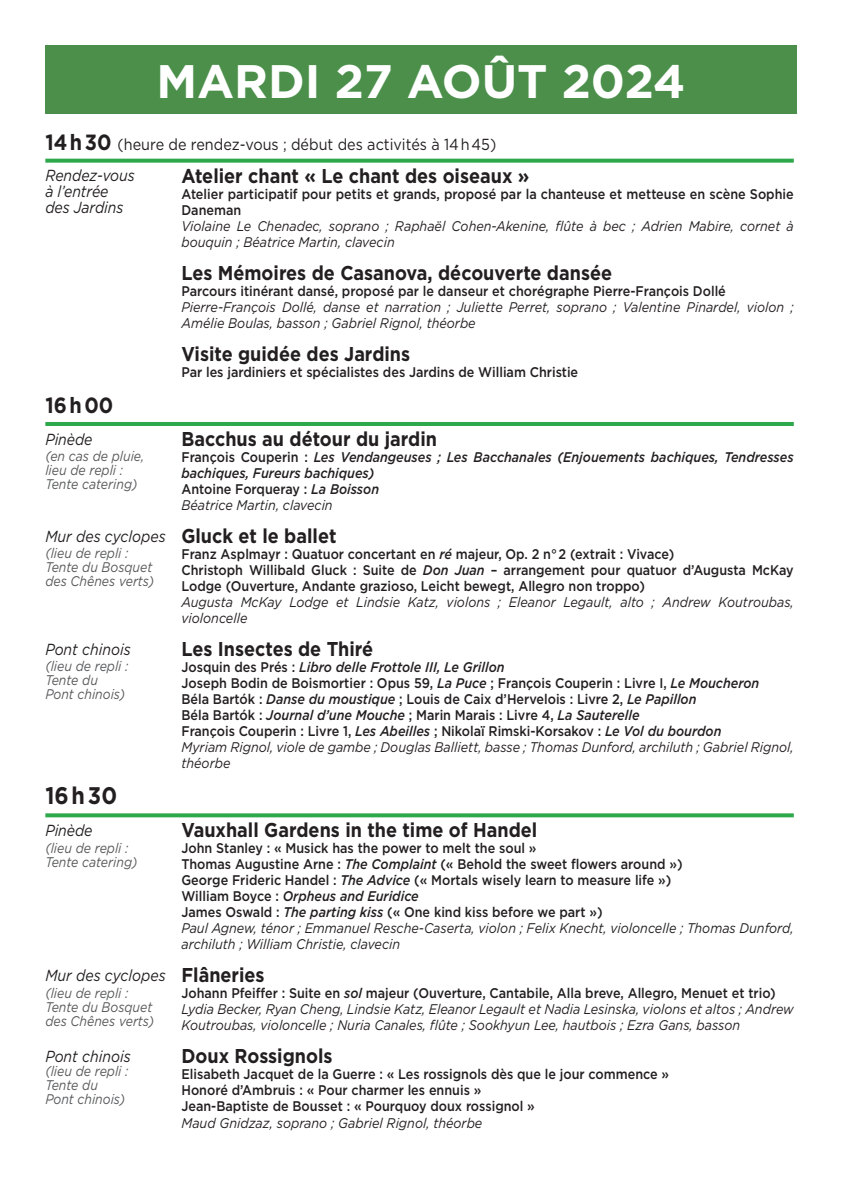
<style>
.page{position:relative;width:842px;height:1191px;background:#fff}
.page>*{position:absolute;margin:0;border:0;box-sizing:border-box;transform-origin:0 0}
.t1{font:700 47px "Gotham";color:#fff}
.heures{font:700 24px "Gotham";color:#231f20;scale:.9 1}
.heures-2{font:700 22px "Gotham";color:#231f20;scale:.9 1}
.t2{font:700 20px "Gotham";color:#231f20;scale:.9 1}
.lieu{font:italic 16px "Gotham";letter-spacing:-.005em;color:#231f20;scale:.88 1}
.heures-3{font:16px "Gotham";color:#231f20;scale:.9 1}
.t3{font:500 14px/16px "Gotham";color:#231f20;scale:.9 1}
.t4{font:italic 14px/16px "Gotham";color:#231f20;scale:.9 1}
.lieu-2{font:italic 14px/14px "Gotham";color:#57585a;scale:.88 1}
.t5{font:italic 500 14px/16px "Gotham";color:#231f20;scale:.9 1}
.s1{font-weight:700;font-size:22px}
.s2{font-style:normal}
.s3{font-style:italic}
</style>
<div class="page">
<svg style="left:45px;top:159px;width:749px;height:4px;fill:#2da84b"></svg>
<hr style="left:45px;top:422px;width:749px;height:4px;background:#2da84b">
<svg style="left:45px;top:813px;width:749px;height:4px;fill:#2da84b"></svg>
<div style="left:45px;top:45px;width:752px;height:69px;background:#4b8f4b"></div>
<p class="t1" style="left:156px;top:51px;width:531px">MARDI 27 AOÛT 2024</p>
<p class="heures-3" style="left:45px;top:134px;width:502px"><span class="s1">14 h 30</span> (heure de rendez-vous ; début des activités à 14 h 45)</p>
<p class="lieu" style="left:45px;top:167px;width:103px">Rendez-vous</p>
<p class="lieu" style="left:45px;top:183px;width:73px">à l’entrée</p>
<p class="lieu" style="left:45px;top:199px;width:90px">des Jardins</p>
<p class="t2" style="left:181px;top:162px;width:388px">Atelier chant « Le chant des oiseaux »</p>
<p class="t3" style="left:181px;top:185px;width:682px">Atelier participatif pour petits et grands, proposé par la chanteuse et metteuse en scène Sophie<br>Daneman</p>
<p class="t4" style="left:181px;top:218px;width:682px">Violaine Le Chenadec, soprano ; Raphaël Cohen-Akenine, flûte à bec ; Adrien Mabire, cornet à bouquin ; Béatrice Martin, clavecin</p>
<p class="t2" style="left:181px;top:259px;width:480px">Les Mémoires de Casanova, découverte dansée</p>
<p class="t3" style="left:181px;top:282px;width:606px">Parcours itinérant dansé, proposé par le danseur et chorégraphe Pierre-François Dollé</p>
<p class="t4" style="left:181px;top:299px;width:682px">Pierre-François Dollé, danse et narration ; Juliette Perret, soprano ; Valentine Pinardel, violon ;<br>Amélie Boulas, basson ; Gabriel Rignol, théorbe</p>
<p class="t2" style="left:181px;top:340px;width:256px">Visite guidée des Jardins</p>
<p class="t3" style="left:181px;top:363px;width:442px">Par les jardiniers et spécialistes des Jardins de William Christie</p>
<p class="heures-2" style="left:45px;top:390px;width:77px">16 h 00</p>
<p class="lieu" style="left:45px;top:430px;width:55px">Pinède</p>
<p class="lieu-2" style="left:45px;top:449px;width:114px">(en cas de pluie, lieu de repli :<br>Tente catering)</p>
<p class="lieu" style="left:45px;top:527px;width:138px">Mur des cyclopes</p>
<p class="lieu-2" style="left:45px;top:546px;width:125px">(lieu de repli :<br>Tente du Bosquet des Chênes verts)</p>
<p class="lieu" style="left:45px;top:640px;width:99px">Pont chinois</p>
<p class="lieu-2" style="left:45px;top:659px;width:96px">(lieu de repli :</p>
<p class="lieu-2" style="left:45px;top:673px;width:61px">Tente du</p>
<p class="lieu-2" style="left:45px;top:687px;width:92px">Pont chinois)</p>
<p class="heures" style="left:45px;top:780px;width:81px">16 h 30</p>
<p class="lieu" style="left:45px;top:821px;width:55px">Pinède</p>
<p class="lieu-2" style="left:45px;top:840px;width:106px">(lieu de repli :<br>Tente catering)</p>
<p class="lieu" style="left:45px;top:966px;width:138px">Mur des cyclopes</p>
<p class="lieu-2" style="left:45px;top:985px;width:96px">(lieu de repli :</p>
<p class="lieu-2" style="left:45px;top:999px;width:123px">Tente du Bosquet</p>
<p class="lieu-2" style="left:45px;top:1013px;width:125px">des Chênes verts)</p>
<p class="lieu" style="left:45px;top:1047px;width:99px">Pont chinois</p>
<p class="lieu-2" style="left:45px;top:1064px;width:96px">(lieu de repli :</p>
<p class="lieu-2" style="left:45px;top:1078px;width:61px">Tente du</p>
<p class="lieu-2" style="left:45px;top:1092px;width:92px">Pont chinois)</p>
<p class="t2" style="left:181px;top:425px;width:285px">Bacchus au détour du jardin</p>
<p class="t5" style="left:181px;top:449px;width:682px"><span class="s2">François Couperin :</span> Les Vendangeuses ; Les Bacchanales (Enjouements bachiques, Tendresses bachiques, Fureurs bachiques)</p>
<p class="t3" style="left:181px;top:481px;width:221px">Antoine Forqueray : <span class="s3">La Boisson</span></p>
<p class="t4" style="left:181px;top:497px;width:170px">Béatrice Martin, clavecin</p>
<p class="t2" style="left:181px;top:523px;width:174px">Gluck et le ballet</p>
<p class="t3" style="left:181px;top:546px;width:549px">Franz Asplmayr : Quatuor concertant en <span class="s3">ré</span> majeur, Op. 2 n° 2 (extrait : Vivace)</p>
<p class="t3" style="left:181px;top:562px;width:682px">Christoph Willibald Gluck : Suite de <span class="s3">Don Juan</span> – arrangement pour quatuor d’Augusta McKay<br>Lodge (Ouverture, Andante grazioso, Leicht bewegt, Allegro non troppo)</p>
<p class="t4" style="left:181px;top:594px;width:682px">Augusta McKay Lodge et Lindsie Katz, violons ; Eleanor Legault, alto ; Andrew Koutroubas, violoncelle</p>
<p class="t2" style="left:181px;top:636px;width:215px">Les Insectes de Thiré</p>
<p class="t5" style="left:181px;top:659px;width:361px"><span class="s2">Josquin des Prés :</span> Libro delle Frottole III, Le Grillon</p>
<p class="t3" style="left:181px;top:675px;width:644px">Joseph Bodin de Boismortier : Opus 59, <span class="s3">La Puce</span> ; François Couperin : Livre I, <span class="s3">Le Moucheron</span></p>
<p class="t3" style="left:181px;top:691px;width:574px">Béla Bartók : <span class="s3">Danse du moustique</span> ; Louis de Caix d’Hervelois : Livre 2, <span class="s3">Le Papillon</span></p>
<p class="t3" style="left:181px;top:707px;width:510px">Béla Bartók : <span class="s3">Journal d’une Mouche</span> ; Marin Marais : Livre 4, <span class="s3">La Sauterelle</span></p>
<p class="t3" style="left:181px;top:723px;width:601px">François Couperin : Livre 1, <span class="s3">Les Abeilles</span> ; Nikolaï Rimski-Korsakov : <span class="s3">Le Vol du bourdon</span></p>
<p class="t4" style="left:181px;top:739px;width:682px">Myriam Rignol, viole de gambe ; Douglas Balliett, basse ; Thomas Dunford, archiluth ; Gabriel Rignol, théorbe</p>
<p class="t2" style="left:181px;top:817px;width:397px">Vauxhall Gardens in the time of Handel</p>
<p class="t3" style="left:181px;top:840px;width:396px">John Stanley : « Musick has the power to melt the soul »</p>
<p class="t3" style="left:181px;top:856px;width:558px">Thomas Augustine Arne : <span class="s3">The Complaint</span> (« Behold the sweet flowers around »)</p>
<p class="t3" style="left:181px;top:872px;width:546px">George Frideric Handel : <span class="s3">The Advice</span> (« Mortals wisely learn to measure life »)</p>
<p class="t5" style="left:181px;top:888px;width:265px"><span class="s2">William Boyce :</span> Orpheus and Euridice</p>
<p class="t3" style="left:181px;top:904px;width:469px">James Oswald : <span class="s3">The parting kiss</span> (« One kind kiss before we part »)</p>
<p class="t4" style="left:181px;top:920px;width:682px">Paul Agnew, ténor ; Emmanuel Resche-Caserta, violon ; Felix Knecht, violoncelle ; Thomas Dunford, archiluth ; William Christie, clavecin</p>
<p class="t2" style="left:181px;top:962px;width:94px">Flâneries</p>
<p class="t3" style="left:181px;top:985px;width:662px">Johann Pfeiffer : Suite en <span class="s3">sol</span> majeur (Ouverture, Cantabile, Alla breve, Allegro, Menuet et trio)</p>
<p class="t4" style="left:181px;top:1001px;width:682px">Lydia Becker, Ryan Cheng, Lindsie Katz, Eleanor Legault et Nadia Lesinska, violons et altos ; Andrew<br>Koutroubas, violoncelle ; Nuria Canales, flûte ; Sookhyun Lee, hautbois ; Ezra Gans, basson</p>
<p class="t2" style="left:181px;top:1043px;width:169px">Doux Rossignols</p>
<p class="t3" style="left:181px;top:1066px;width:543px">Elisabeth Jacquet de la Guerre : « Les rossignols dès que le jour commence »</p>
<p class="t3" style="left:181px;top:1082px;width:335px">Honoré d’Ambruis : « Pour charmer les ennuis »</p>
<p class="t3" style="left:181px;top:1098px;width:394px">Jean-Baptiste de Bousset : « Pourquoy doux rossignol »</p>
<p class="t4" style="left:181px;top:1114px;width:336px">Maud Gnidzaz, soprano ; Gabriel Rignol, théorbe</p>
</div>
